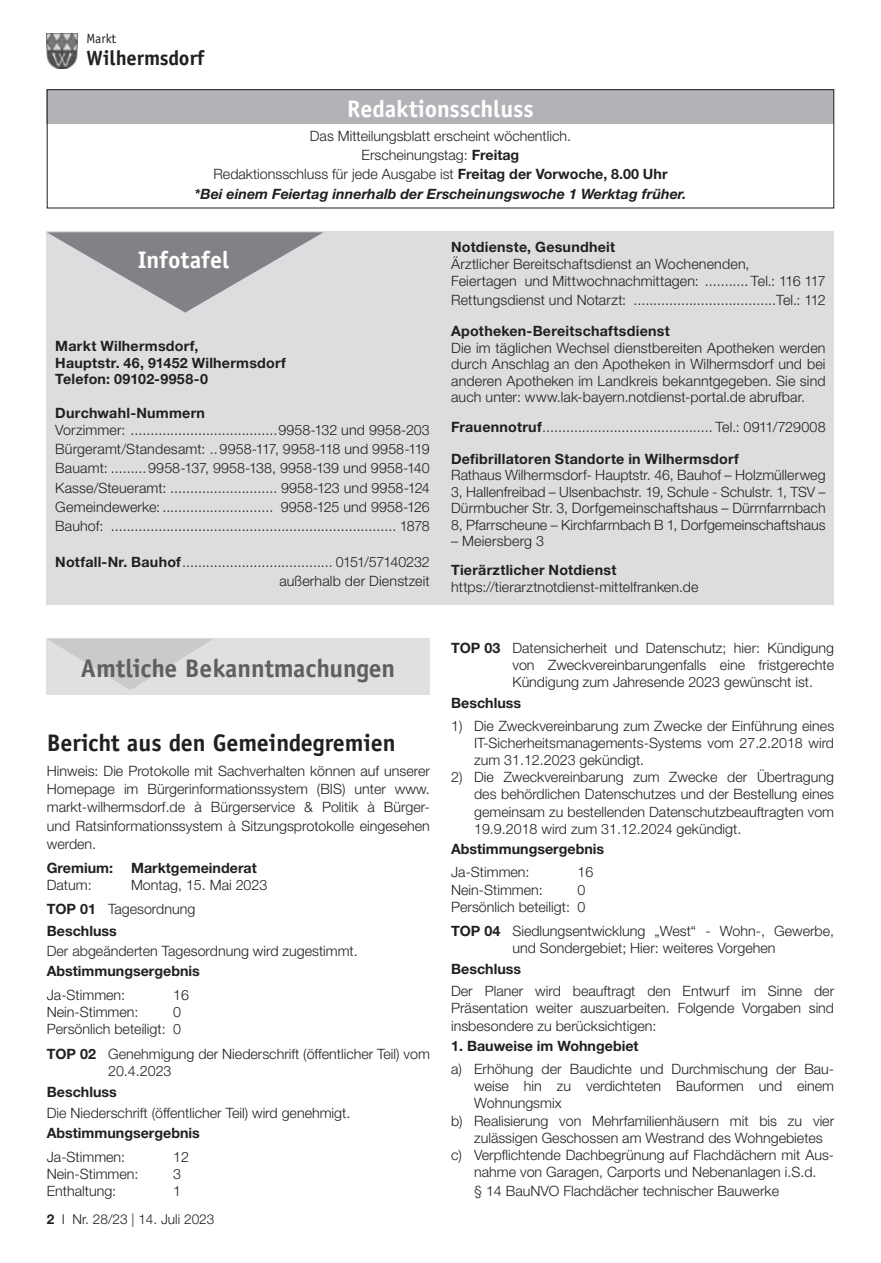
<style>
.page{position:relative;width:881px;height:1263px;background:#fff}
.page>*{position:absolute;margin:0;border:0;box-sizing:border-box;transform-origin:0 0}
.t1{font:700 25.5px "Officina Sans LT";color:#5f5f5f}
.t2{font:700 24px "Officina Sans LT";color:#231f20}
.t3{font:700 24px "Officina Sans LT";color:#fff}
.t4{font:700 20.7px "Officina Sans LT";color:#231f20}
.t5{font:300 14.25px/17.1px "Helvetica Neue LT";color:#231f20;text-align:justify}
.t6{font:700 14.25px/16.5px "Helvetica Neue LT";letter-spacing:.015em;color:#231f20}
.t7{font:300 14.25px "Helvetica Neue LT";letter-spacing:-.08em;color:#231f20}
.t8{font:300 13.65px "Helvetica Neue LT";color:#231f20}
.t9{font:13.35px "Officina Sans LT";color:#231f20}
.s1{font-weight:700}
.s2{font-weight:700;font-style:italic}
.s3{font-family:"Basic Commercial LT"}
</style>
<div class="page">
<img style="left:47px;top:34px;width:31px;height:34px">
<div style="left:47px;top:639px;width:382px;height:56px;background:#e0e0e0"></div>
<svg style="left:48px;top:639px;width:165px;height:51px"></svg>
<div style="left:47px;top:232px;width:786px;height:373px;background:#dcdddf"></div>
<svg style="left:47px;top:232px;width:276px;height:81px"></svg>
<div style="left:47px;top:89px;width:786px;height:34px;background:#b2b3b7"></div>
<div style="left:47px;top:89px;width:786px;height:119px;border:1px solid #231f20"></div>
<p class="t9" style="left:87px;top:31px;width:31px">Markt</p>
<h3 class="t4" style="left:87px;top:45px;width:119px">Wilhermsdorf</h3>
<h2 class="t3" style="left:347px;top:94px;width:188px">Redaktionsschluss</h2>
<p class="t5" style="left:194px;top:126px;width:493px;line-height:19.2px;text-align:center">Das Mitteilungsblatt erscheint wöchentlich.<br>Erscheinungstag: <span class="s1">Freitag<br></span>Redaktionsschluss für jede Ausgabe ist <span class="s1">Freitag der Vorwoche, 8.00 Uhr<br></span><span class="s2">*Bei einem Feiertag innerhalb der Erscheinungswoche 1 Werktag früher.</span></p>
<h2 class="t3" style="left:138px;top:245px;width:93px">Infotafel</h2>
<p class="t6" style="left:55px;top:338px;width:232px">Markt Wilhermsdorf,<br>Hauptstr. 46, 91452 Wilhermsdorf<br>Telefon: 09102-9958-0</p>
<p class="t6" style="left:55px;top:404px;width:151px">Durchwahl-Nummern</p>
<p class="t5" style="left:55px;top:421px;width:72px">Vorzimmer:</p>
<p class="t5" style="left:55px;top:420px;width:376px;line-height:19.2px;text-indent:223px">9958-132 und 9958-203<br>Bürgeramt/Standesamt: 9958-117, 9958-118 und 9958-119<br>Bauamt:</p>
<p class="t5" style="left:55px;top:458px;width:376px;line-height:19.2px;text-indent:93px">9958-137, 9958-138, 9958-139 und 9958-140<br>Kasse/Steueramt:</p>
<p class="t5" style="left:281px;top:479px;width:150px">9958-123 und 9958-124</p>
<p class="t5" style="left:55px;top:498px;width:106px">Gemeindewerke:</p>
<p class="t5" style="left:280px;top:498px;width:150px">9958-125 und 9958-126</p>
<p class="t5" style="left:55px;top:517px;width:50px">Bauhof:</p>
<p class="t5" style="left:399px;top:517px;width:32px">1878</p>
<p class="t6" style="left:55px;top:553px;width:127px">Notfall-Nr. Bauhof</p>
<p class="t5" style="left:279px;top:552px;width:152px;line-height:18.6px;text-align:right">0151/57140232 außerhalb der Dienstzeit</p>
<h1 class="t1" style="left:81px;top:652px;width:316px">Amtliche Bekanntmachungen</h1>
<h2 class="t2" style="left:47px;top:728px;width:350px">Bericht aus den Gemeindegremien</h2>
<p class="t5" style="left:47px;top:761px;width:384px;line-height:18.3px">Hinweis: Die Protokolle mit Sachverhalten können auf unserer Homepage im Bürgerinformationssystem (BIS) unter www. markt-wilhermsdorf.de à Bürgerservice &amp; Politik à Bürger&shy;und Ratsinformationssystem à Sitzungsprotokolle eingesehen werden.</p>
<p class="t6" style="left:47px;top:859px;width:68px">Gremium:</p>
<p class="t6" style="left:131px;top:859px;width:127px">Marktgemeinderat</p>
<p class="t5" style="left:47px;top:876px;width:46px">Datum:</p>
<p class="t5" style="left:47px;top:872px;width:222px;line-height:24.5px;text-indent:84px">Montag, 15. Mai 2023<br><span class="s1">TOP 01</span> Tagesordnung</p>
<p class="t6" style="left:47px;top:922px;width:71px">Beschluss</p>
<p class="t5" style="left:47px;top:942px;width:312px">Der abgeänderten Tagesordnung wird zugestimmt.</p>
<p class="t6" style="left:47px;top:963px;width:154px">Abstimmungsergebnis</p>
<p class="t5" style="left:47px;top:986px;width:80px">Ja-Stimmen:</p>
<p class="t5" style="left:173px;top:986px;width:17px">16</p>
<p class="t5" style="left:47px;top:1003px;width:93px">Nein-Stimmen:</p>
<p class="t5" style="left:47px;top:1003px;width:136px;text-align:right">0<br>Persönlich beteiligt: 0</p>
<p class="t5" style="left:108px;top:1045px;width:323px;text-indent:-61px"><span class="s1">TOP 02</span> Genehmigung der Niederschrift (öffentlicher Teil) vom<br>20.4.2023</p>
<p class="t6" style="left:47px;top:1084px;width:71px">Beschluss</p>
<p class="t5" style="left:47px;top:1104px;width:305px">Die Niederschrift (öffentlicher Teil) wird genehmigt.</p>
<p class="t6" style="left:47px;top:1124px;width:154px">Abstimmungsergebnis</p>
<p class="t5" style="left:47px;top:1148px;width:80px">Ja-Stimmen:</p>
<p class="t5" style="left:173px;top:1148px;width:17px">12</p>
<p class="t5" style="left:47px;top:1165px;width:93px">Nein-Stimmen:</p>
<p class="t5" style="left:173px;top:1165px;width:9px">3</p>
<p class="t5" style="left:47px;top:1182px;width:71px">Enthaltung:</p>
<p class="t5" style="left:173px;top:1182px;width:9px">1</p>
<p class="t8" style="left:47px;top:1210px;width:169px"><span class="s1">2</span> I Nr. 28/23 <span class="s3">|</span> 14. Juli 2023</p>
<p class="t6" style="left:451px;top:238px;width:165px">Notdienste, Gesundheit</p>
<p class="t5" style="left:451px;top:255px;width:300px">Ärztlicher Bereitschaftsdienst an Wochenenden,<br>Feiertagen und Mittwochnachmittagen:</p>
<p class="t7" style="left:750px;top:272px;width:76px">Tel.: 116 117</p>
<p class="t5" style="left:451px;top:291px;width:176px">Rettungsdienst und Notarzt:</p>
<p class="t5" style="left:775px;top:291px;width:51px">Tel.: 112</p>
<p class="t6" style="left:451px;top:323px;width:220px">Apotheken-Bereitschaftsdienst</p>
<p class="t5" style="left:451px;top:339px;width:376px;line-height:16.5px">Die im täglichen Wechsel dienstbereiten Apotheken werden durch Anschlag an den Apotheken in Wilhermsdorf und bei anderen Apotheken im Landkreis bekanntgegeben. Sie sind auch unter: www.lak-bayern.notdienst-portal.de abrufbar.</p>
<p class="t6" style="left:451px;top:419px;width:92px">Frauennotruf</p>
<p class="t5" style="left:715px;top:418px;width:112px">Tel.: 0911/729008</p>
<p class="t6" style="left:451px;top:450px;width:289px">Defibrillatoren Standorte in Wilhermsdorf</p>
<p class="t5" style="left:451px;top:466px;width:376px;line-height:16.5px">Rathaus Wilhermsdorf- Hauptstr. 46, Bauhof – Holzmüllerweg 3, Hallenfreibad – Ulsenbachstr. 19, Schule - Schulstr. 1, TSV – Dürrnbucher Str. 3, Dorfgemeinschaftshaus – Dürrnfarrnbach 8, Pfarrscheune – Kirchfarrnbach B 1, Dorfgemeinschaftshaus</p>
<p class="t5" style="left:451px;top:532px;width:94px">– Meiersberg 3</p>
<p class="t6" style="left:451px;top:562px;width:167px">Tierärztlicher Notdienst</p>
<p class="t5" style="left:451px;top:578px;width:249px">https://tierarztnotdienst-mittelfranken.de</p>
<p class="t5" style="left:512px;top:639px;width:323px;text-indent:-61px"><span class="s1">TOP 03</span> Datensicherheit und Datenschutz; hier: Kündigung von Zweckvereinbarungenfalls eine fristgerechte Kündigung zum Jahresende 2023 gewünscht ist.</p>
<p class="t6" style="left:451px;top:694px;width:71px">Beschluss</p>
<p class="t5" style="left:474px;top:717px;width:361px;text-indent:-23px">1) Die Zweckvereinbarung zum Zwecke der Einführung eines IT-Sicherheitsmanagements-Systems vom 27.2.2018 wird zum 31.12.2023 gekündigt.</p>
<p class="t5" style="left:474px;top:768px;width:361px;text-indent:-23px">2) Die Zweckvereinbarung zum Zwecke der Übertragung des behördlichen Datenschutzes und der Bestellung eines gemeinsam zu bestellenden Datenschutzbeauftragten vom 19.9.2018 wird zum 31.12.2024 gekündigt.</p>
<p class="t6" style="left:451px;top:841px;width:154px">Abstimmungsergebnis</p>
<p class="t5" style="left:451px;top:863px;width:80px">Ja-Stimmen:</p>
<p class="t5" style="left:577px;top:863px;width:17px">16</p>
<p class="t5" style="left:451px;top:881px;width:93px">Nein-Stimmen:</p>
<p class="t5" style="left:451px;top:881px;width:136px;text-align:right">0<br>Persönlich beteiligt: 0</p>
<p class="t5" style="left:451px;top:922px;width:384px;text-align:center"><span class="s1">TOP 04</span> Siedlungsentwicklung „West“ - Wohn-, Gewerbe, und Sondergebiet; Hier: weiteres Vorgehen</p>
<p class="t6" style="left:451px;top:960px;width:71px">Beschluss</p>
<p class="t5" style="left:451px;top:981px;width:384px;line-height:17.9px">Der Planer wird beauftragt den Entwurf im Sinne der Präsentation weiter auszuarbeiten. Folgende Vorgaben sind insbesondere zu berücksichtigen:</p>
<p class="t6" style="left:451px;top:1037px;width:189px">1. Bauweise im Wohngebiet</p>
<p class="t5" style="left:451px;top:1060px;width:384px">a) Erhöhung der Baudichte und Durchmischung der Bau-</p>
<p class="t5" style="left:474px;top:1077px;width:361px">weise hin zu verdichteten Bauformen und einem</p>
<p class="t5" style="left:474px;top:1094px;width:89px">Wohnungsmix</p>
<p class="t5" style="left:451px;top:1112px;width:384px">b) Realisierung von Mehrfamilienhäusern mit bis zu vier</p>
<p class="t5" style="left:474px;top:1129px;width:350px">zulässigen Geschossen am Westrand des Wohngebietes</p>
<p class="t5" style="left:451px;top:1146px;width:384px">c) Verpflichtende Dachbegrünung auf Flachdächern mit Aus-</p>
<p class="t5" style="left:474px;top:1163px;width:344px">nahme von Garagen, Carports und Nebenanlagen i.S.d.</p>
<p class="t5" style="left:474px;top:1182px;width:306px">§ 14 BauNVO Flachdächer technischer Bauwerke</p>
</div>
